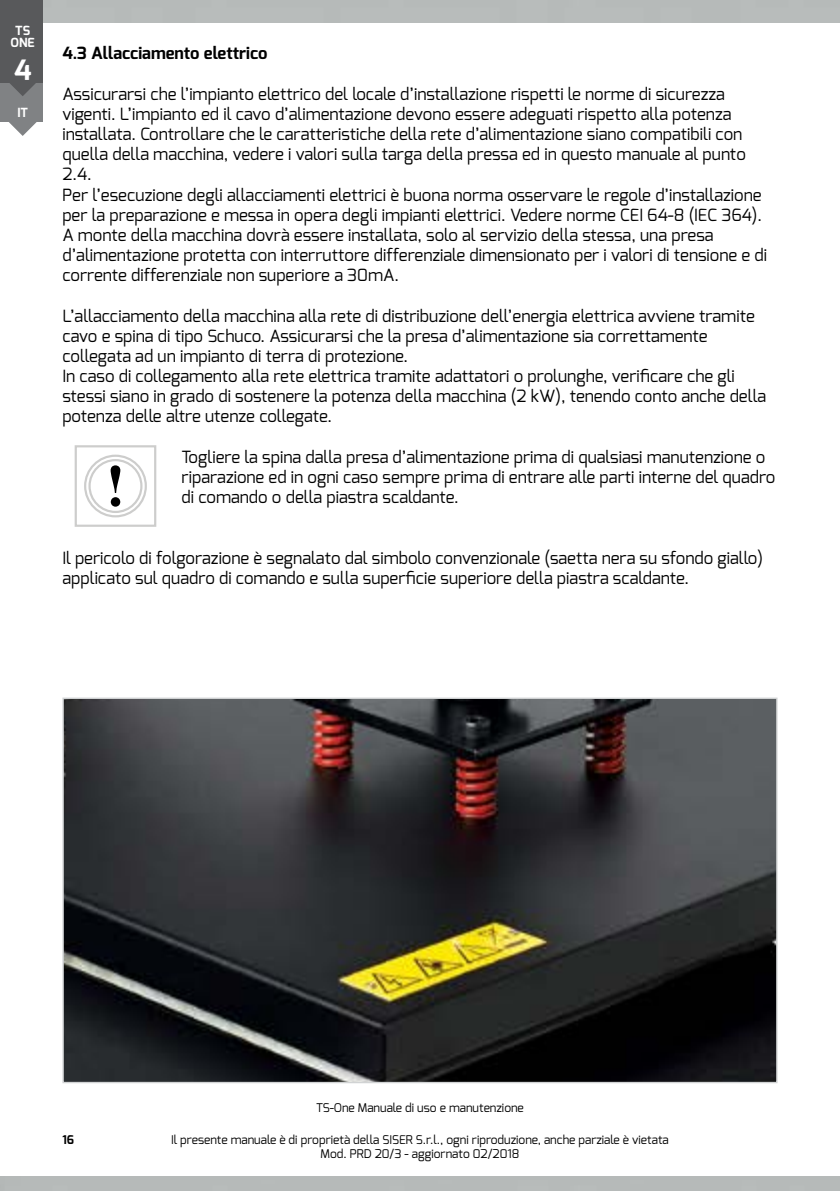
<style>
.page{position:relative;width:840px;height:1191px;background:#fff}
.page>*{position:absolute;margin:0;border:0;box-sizing:border-box;transform-origin:0 0}
.t1{font:700 28px "Exo";color:#fff}
.t2{font:16.8px/20.2px "Exo";color:#000}
.t3{font:700 16.8px "Exo";color:#000}
.t4{font:700 12.6px/11.2px "Exo";color:#fff;text-align:center}
.t5{font:12px/14.4px "Exo";color:#000;text-align:center}
.t6{font:700 12px "Exo";color:#000}
</style>
<div class="page">
<svg style="left:838px;top:0;width:1px;height:23px"></svg>
<div style="left:75px;top:445px;width:81px;height:82px;border:2px solid #cdcdcc"></div>
<svg style="left:84px;top:454px;width:63px;height:64px"></svg>
<img style="left:64px;top:699px;width:711px;height:382px">
<div style="left:0;top:82px;width:43px;height:40px;background:#808284"></div>
<svg style="left:9px;top:122px;width:28px;height:14px"></svg>
<svg style="left:9px;top:82px;width:28px;height:14px"></svg>
<div style="left:0;top:0;width:43px;height:82px;background:#58595b"></div>
<p class="t4" style="left:11px;top:26px;width:26px">TS<br>ONE</p>
<h1 class="t1" style="left:14px;top:54px;width:19px">4</h1>
<p class="t4" style="left:17px;top:107px;width:12px">IT</p>
<p class="t3" style="left:62px;top:44px;width:206px">4.3 Allacciamento elettrico</p>
<p class="t2" style="left:62px;top:84px;width:705px">Assicurarsi che l’impianto elettrico del locale d’installazione rispetti le norme di sicurezza vigenti. L’impianto ed il cavo d’alimentazione devono essere adeguati rispetto alla potenza installata. Controllare che le caratteristiche della rete d’alimentazione siano compatibili con quella della macchina, vedere i valori sulla targa della pressa ed in questo manuale al punto 2.4.<br>Per l’esecuzione degli allacciamenti elettrici è buona norma osservare le regole d’installazione per la preparazione e messa in opera degli impianti elettrici. Vedere norme CEI 64-8 (IEC 364).<br>A monte della macchina dovrà essere installata, solo al servizio della stessa, una presa d’alimentazione protetta con interruttore differenziale dimensionato per i valori di tensione e di corrente differenziale non superiore a 30mA.</p>
<p class="t2" style="left:62px;top:306px;width:705px">L’allacciamento della macchina alla rete di distribuzione dell’energia elettrica avviene tramite cavo e spina di tipo Schuco. Assicurarsi che la presa d’alimentazione sia correttamente collegata ad un impianto di terra di protezione.<br>In caso di collegamento alla rete elettrica tramite adattatori o prolunghe, verificare che gli stessi siano in grado di sostenere la potenza della macchina (2 kW), tenendo conto anche della potenza delle altre utenze collegate.</p>
<p class="t2" style="left:181px;top:447px;width:595px">Togliere la spina dalla presa d’alimentazione prima di qualsiasi manutenzione o riparazione ed in ogni caso sempre prima di entrare alle parti interne del quadro di comando o della piastra scaldante.</p>
<p class="t2" style="left:62px;top:548px;width:701px">Il pericolo di folgorazione è segnalato dal simbolo convenzionale (saetta nera su sfondo giallo) applicato sul quadro di comando e sulla superficie superiore della piastra scaldante.</p>
<p class="t6" style="left:62px;top:1133px;width:13px">16</p>
<p class="t5" style="left:316px;top:1102px;width:209px">TS-One Manuale di uso e manutenzione</p>
<p class="t5" style="left:171px;top:1133px;width:499px">Il presente manuale è di proprietà della SISER S.r.l., ogni riproduzione, anche parziale è vietata<br>Mod. PRD 20/3 - aggiornato 02/2018</p>
</div>
